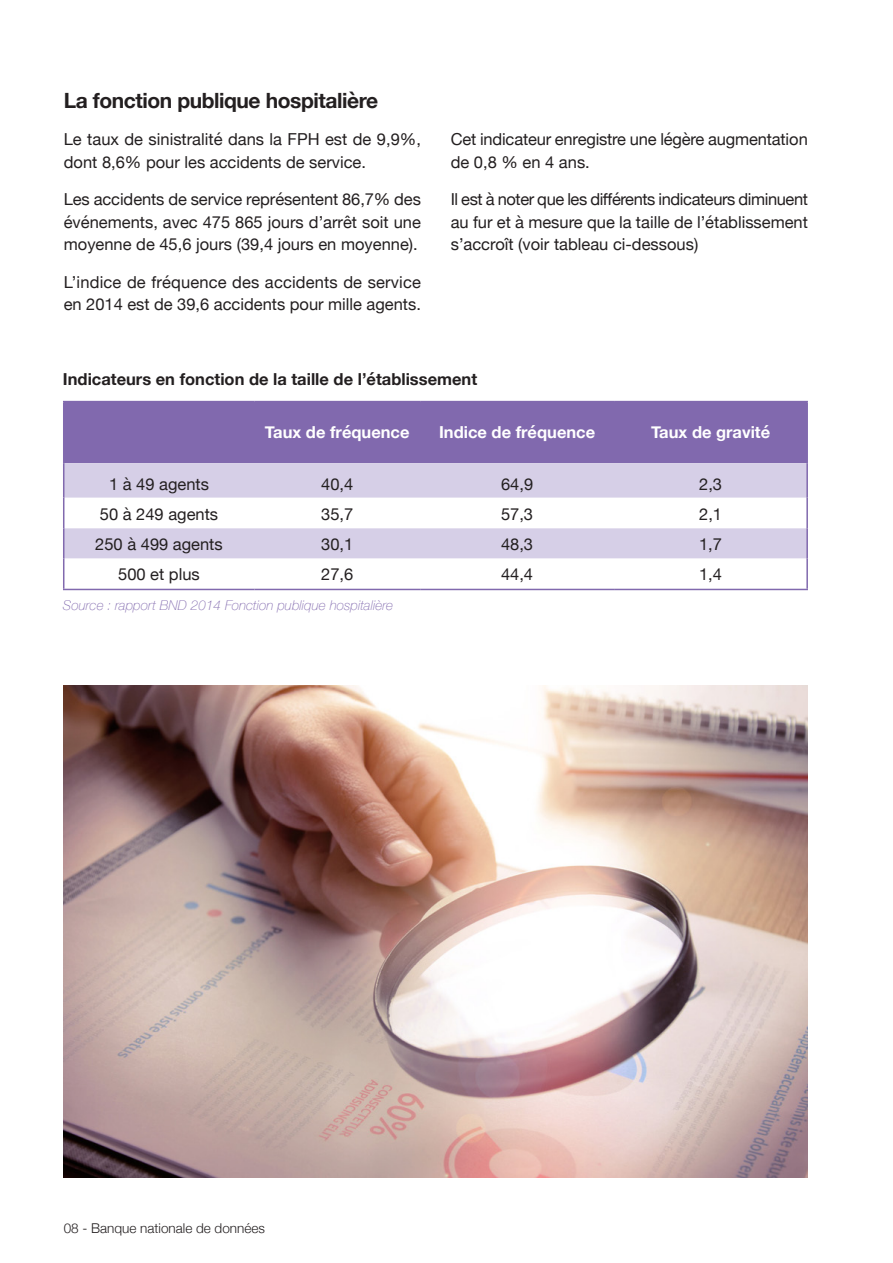
<style>
.page{position:relative;width:893px;height:1263px;background:#fff}
.page>*{position:absolute;margin:0;border:0;box-sizing:border-box;transform-origin:0 0}
.Titre_para_noirs{font:700 21px "Helvetica Neue";letter-spacing:-.02em;color:#231f20}
.Paragraphe_contenu{font:16.5px/22.5px "Helvetica Neue";color:#231f20}
.t1{font:700 16.5px "Helvetica Neue";color:#231f20}
.ss-titre_para_noir{font:700 16.5px "Helvetica Neue";color:#fff}
.Paragraphe_contenu-2{font:italic 100 13.5px "Helvetica Neue";letter-spacing:.005em;color:#8169ae}
.t2{font:300 13.5px "Helvetica Neue";color:#231f20}
</style>
<div class="page">
<div style="left:64px;top:402px;width:742px;height:61px;background:#8169ae"></div>
<svg style="left:64px;top:463px;width:742px;height:95px;fill:#d6cfe7"></svg>
<hr style="left:63px;top:401px;width:191px;height:1px;background:#8169ae">
<hr style="left:63px;top:402px;width:1px;height:61px;background:#8169ae">
<hr style="left:254px;top:401px;width:166px;height:1px;background:#8169ae">
<hr style="left:420px;top:401px;width:194px;height:1px;background:#8169ae">
<hr style="left:614px;top:401px;width:194px;height:1px;background:#8169ae">
<hr style="left:806px;top:402px;width:2px;height:61px;background:#8169ae">
<hr style="left:63px;top:463px;width:1px;height:35px;background:#8169ae">
<hr style="left:806px;top:463px;width:2px;height:35px;background:#8169ae">
<hr style="left:63px;top:498px;width:1px;height:30px;background:#8169ae">
<hr style="left:806px;top:498px;width:2px;height:30px;background:#8169ae">
<hr style="left:63px;top:528px;width:1px;height:30px;background:#8169ae">
<hr style="left:806px;top:528px;width:2px;height:30px;background:#8169ae">
<hr style="left:63px;top:558px;width:1px;height:31px;background:#8169ae">
<hr style="left:806px;top:558px;width:2px;height:31px;background:#8169ae">
<hr style="left:63px;top:589px;width:191px;height:1px;background:#8169ae">
<hr style="left:254px;top:589px;width:166px;height:1px;background:#8169ae">
<hr style="left:420px;top:589px;width:194px;height:1px;background:#8169ae">
<hr style="left:614px;top:589px;width:194px;height:1px;background:#8169ae">
<img style="left:64px;top:685px;width:744px;height:493px">
<p class="Titre_para_noirs" style="left:64px;top:84px;width:316px">La fonction publique hospitalière</p>
<p class="Paragraphe_contenu" style="left:64px;top:129px;width:359px">Le taux de sinistralité dans la FPH est de 9,9%, dont 8,6% pour les accidents de service.</p>
<p class="Paragraphe_contenu" style="left:64px;top:189px;width:359px;text-align:justify">Les accidents de service représentent 86,7% des événements, avec 475 865 jours d’arrêt soit une moyenne de 45,6 jours (39,4 jours en moyenne).</p>
<p class="Paragraphe_contenu" style="left:64px;top:271px;width:359px">L’indice de fréquence des accidents de service en 2014 est de 39,6 accidents pour mille agents.</p>
<p class="Paragraphe_contenu" style="left:451px;top:129px;width:359px">Cet indicateur enregistre une légère augmentation de 0,8 % en 4 ans.</p>
<p class="Paragraphe_contenu" style="left:451px;top:189px;width:359px;text-align:justify">Il est à noter que les différents indicateurs diminuent au fur et à mesure que la taille de l’établissement s’accroît (voir tableau ci-dessous)</p>
<p class="t1" style="left:63px;top:366px;width:416px">Indicateurs en fonction de la taille de l’établissement</p>
<p class="ss-titre_para_noir" style="left:265px;top:419px;width:146px">Taux de fréquence</p>
<p class="ss-titre_para_noir" style="left:439px;top:419px;width:158px">Indice de fréquence</p>
<p class="ss-titre_para_noir" style="left:651px;top:419px;width:121px">Taux de gravité</p>
<p class="Paragraphe_contenu" style="left:109px;top:474px;width:101px">1 à 49 agents</p>
<p class="Paragraphe_contenu" style="left:321px;top:474px;width:34px">40,4</p>
<p class="Paragraphe_contenu" style="left:501px;top:474px;width:34px">64,9</p>
<p class="Paragraphe_contenu" style="left:699px;top:474px;width:24px">2,3</p>
<p class="Paragraphe_contenu" style="left:100px;top:504px;width:120px">50 à 249 agents</p>
<p class="Paragraphe_contenu" style="left:321px;top:504px;width:34px">35,7</p>
<p class="Paragraphe_contenu" style="left:501px;top:504px;width:34px">57,3</p>
<p class="Paragraphe_contenu" style="left:699px;top:504px;width:24px">2,1</p>
<p class="Paragraphe_contenu" style="left:95px;top:534px;width:129px">250 à 499 agents</p>
<p class="Paragraphe_contenu" style="left:321px;top:534px;width:34px">30,1</p>
<p class="Paragraphe_contenu" style="left:501px;top:534px;width:34px">48,3</p>
<p class="Paragraphe_contenu" style="left:699px;top:534px;width:24px">1,7</p>
<p class="Paragraphe_contenu" style="left:118px;top:564px;width:83px">500 et plus</p>
<p class="Paragraphe_contenu" style="left:321px;top:564px;width:34px">27,6</p>
<p class="Paragraphe_contenu" style="left:501px;top:564px;width:34px">44,4</p>
<p class="Paragraphe_contenu" style="left:699px;top:564px;width:24px">1,4</p>
<p class="Paragraphe_contenu-2" style="left:63px;top:595px;width:332px">Source : rapport BND 2014 Fonction publique hospitalière</p>
<p class="t2" style="left:64px;top:1217px;width:203px">08 - Banque nationale de données</p>
</div>
